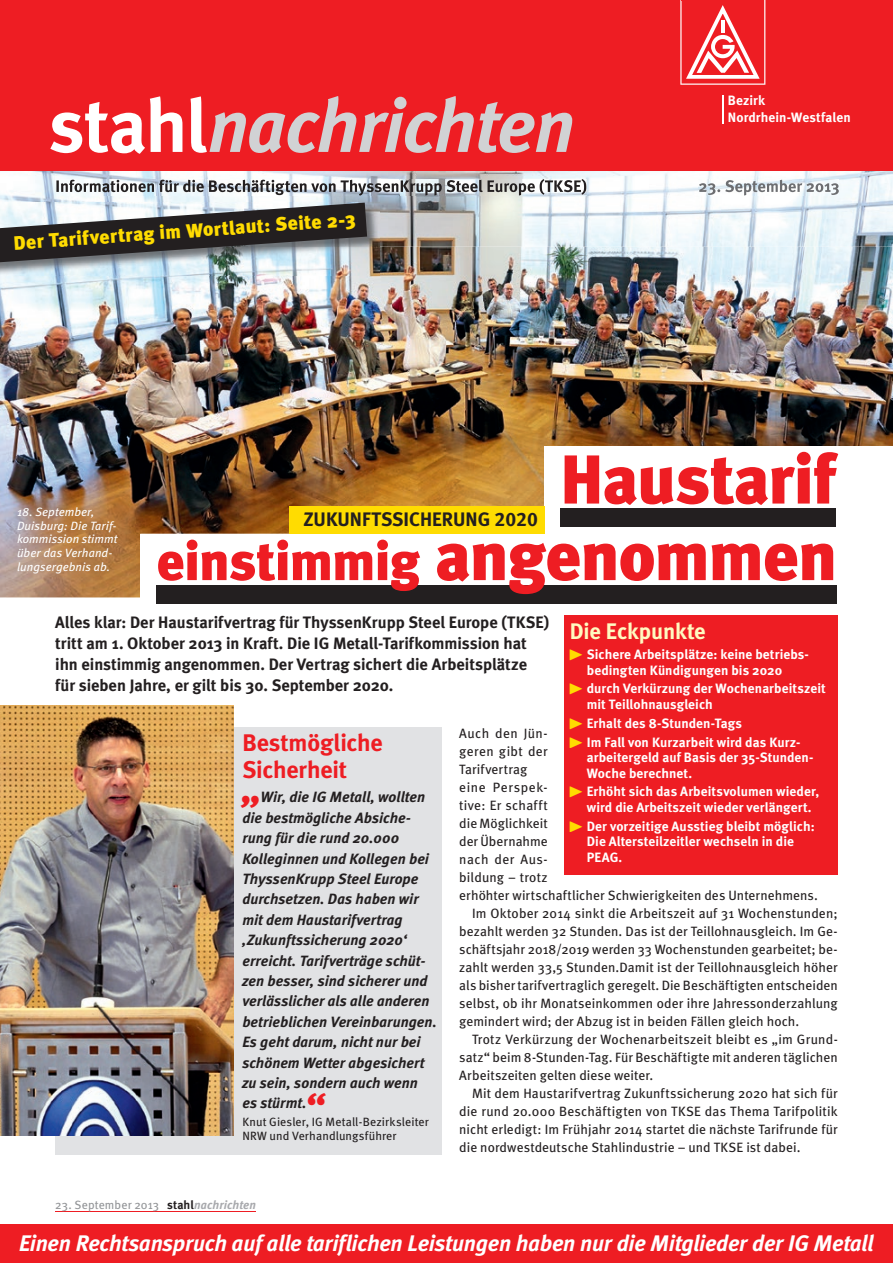
<style>
.page{position:relative;width:893px;height:1263px;background:#fff}
.page>*{position:absolute;margin:0;border:0;box-sizing:border-box;transform-origin:0 0}
.t1{font:italic 700 75px "Meta";letter-spacing:-.015em;color:#d1d2d4}
.t2{font:900 69px "Meta";letter-spacing:-.01em;color:#ee1d23}
.t3{font:900 54px "Meta";letter-spacing:-.015em;color:#ee1d23}
.t4{font:italic 700 40.5px "Meta";color:#ee1d23}
.t5{font:700 24px/27px "Meta";letter-spacing:-.01em;color:#ee1d23}
.t6{font:italic 700 22.5px "Meta";letter-spacing:-.01em;color:#fff}
.t7{font:700 22.5px "Meta";letter-spacing:-.01em;color:#fffac1}
.t8{font:900 19.5px "Meta";color:#ffdc01}
.t9{font:700 19.5px "Meta";color:#231f20}
.t10{font:700 16.5px/21px "Meta";color:#231f20}
.t11{font:italic 700 14.85px/20.4px "Meta";letter-spacing:.005em;color:#231f20}
.t12{font:13.5px "Meta";letter-spacing:.01em;color:#231f20}
.t13{font:700 13.5px/15.5px "Meta";letter-spacing:.005em;color:#fff}
.t14{font:13.5px "Meta";letter-spacing:.035em;color:#231f20}
.t15{font:13.5px "Meta";letter-spacing:.03em;color:#231f20}
.t16{font:13.5px "Meta";letter-spacing:.05em;color:#231f20}
.t17{font:italic 12px/13.8px "Meta";letter-spacing:.005em;color:#fff}
.t18{font:12px "Meta";letter-spacing:.01em;color:#231f20}
.t19{font:12px "Meta";letter-spacing:.01em;color:#939598}
.s1{font-style:normal;color:#fff}
.s2{font-size:69px}
.s3{font-family:"Meta Bold Expert";font-weight:400}
.s4{font-weight:700;color:#231f20}
.s5{font-weight:700;font-style:italic;color:#a8a9ad}
</style>
<div class="page">
<hr style="left:55px;top:1212px;width:201px;height:1px;background:#ee1d23">
<img style="left:0;top:170px;width:893px;height:427px">
<div style="left:544px;top:446px;width:349px;height:162px;background:#fff"></div>
<div style="left:140px;top:534px;width:477px;height:78px;background:#fff"></div>
<div style="left:0;top:0;width:893px;height:170px;background:#ee1d23"></div>
<svg style="left:680px;top:0;width:85px;height:85px"></svg>
<hr style="left:682px;top:0;width:82px;height:1px;background:#ee1d23">
<div style="left:0;top:1225px;width:893px;height:38px;background:#ee1d23"></div>
<div style="left:55px;top:727px;width:387px;height:427px;background:#e1e2e4"></div>
<div style="left:565px;top:615px;width:273px;height:259px;background:#ee1d23"></div>
<div style="left:289px;top:506px;width:255px;height:28px;background:#ffdc01"></div>
<img style="left:0;top:203px;width:379px;height:73px">
<svg style="left:0;top:203px;width:367px;height:59px;background:#65676a"></svg>
<svg style="left:722px;top:96px;width:1px;height:28px"></svg>
<img style="left:562px;top:508px;width:274px;height:1px">
<div style="left:560px;top:509px;width:276px;height:18px;background:#231f20"></div>
<img style="left:158px;top:603px;width:679px;height:1px">
<div style="left:156px;top:585px;width:681px;height:18px;background:#231f20"></div>
<img style="left:56px;top:180px;width:342px;height:16px">
<img style="left:401px;top:179px;width:185px;height:17px">
<img style="left:587px;top:192px;width:108px;height:1px">
<img style="left:699px;top:180px;width:140px;height:16px">
<img style="left:0;top:706px;width:234px;height:429px">
<h1 class="t1" style="left:48px;top:78px;width:528px"><span class="s1">stahl</span>nachrichten</h1>
<h3 class="t8" style="left:13px;top:231px;width:344px;rotate:-4deg">Der Tarifvertrag im Wortlaut: Seite 2-3</h3>
<p class="t13" style="left:728px;top:92px;width:124px;line-height:16.5px">Bezirk<br>Nordrhein-Westfalen</p>
<h2 class="t2" style="left:560px;top:439px;width:277px">Haustarif</h2>
<h3 class="t3" style="left:156px;top:530px;width:682px">einstimmig <span class="s2">angenommen</span></h3>
<h3 class="t7" style="left:570px;top:617px;width:137px">Die eckpunkte</h3>
<p class="t13" style="left:587px;top:646px;width:224px">sichere Arbeitsplätze: keine betriebs&shy;bedingten Kündigungen bis 2020</p>
<p class="t13" style="left:587px;top:681px;width:240px">durch Verkürzung der Wochenarbeitszeit mit Teillohnausgleich</p>
<p class="t13" style="left:587px;top:713px;width:215px;line-height:18.9px">erhalt des 8-stunden-Tags<br>Im Fall von Kurzarbeit wird das Kurz-</p>
<p class="t13" style="left:587px;top:749px;width:228px">arbeitergeld auf Basis der 35-stunden-<br>Woche berechnet.</p>
<p class="t13" style="left:587px;top:784px;width:234px">erhöht sich das Arbeitsvolumen wieder, wird die Arbeitszeit wieder verlängert.</p>
<p class="t13" style="left:587px;top:818px;width:229px">Der vorzeitige Ausstieg bleibt möglich:<br>Die Altersteilzeitler wechseln in die peAG.</p>
<p class="t17" style="left:17px;top:504px;width:102px">18. September,<br>Duisburg: Die Tarif&shy;kommission stimmt über das Verhand&shy;lungsergebnis ab.</p>
<h3 class="t9" style="left:303px;top:507px;width:236px">ZuKuNFTssICHeruNG <span class="s3">2020</span></h3>
<p class="t10" style="left:55px;top:611px;width:496px">Alles klar: Der Haustarifvertrag für ThyssenKrupp steel europe (TKse) tritt am 1. Oktober 2013 in Kraft. Die IG metall-Tarifkommission hat ihn einstimmig angenommen. Der Vertrag sichert die Arbeitsplätze für sieben Jahre, er gilt bis 30. september 2020.</p>
<p class="t14" style="left:459px;top:725px;width:90px">Auch den Jün-</p>
<p class="t15" style="left:459px;top:743px;width:90px">geren gibt der</p>
<p class="t12" style="left:459px;top:761px;width:70px">Tarifvertrag</p>
<p class="t16" style="left:459px;top:779px;width:90px">eine Perspek-</p>
<p class="t12" style="left:459px;top:797px;width:90px">tive: Er schafft</p>
<p class="t12" style="left:459px;top:815px;width:90px">die Möglichkeit</p>
<p class="t12" style="left:459px;top:833px;width:90px">der Übernahme</p>
<p class="t14" style="left:459px;top:851px;width:90px">nach der Aus-</p>
<p class="t12" style="left:459px;top:869px;width:90px">bildung – trotz</p>
<p class="t12" style="left:459px;top:887px;width:360px">erhöhter wirtschaftlicher Schwierigkeiten des Unternehmens.</p>
<p class="t12" style="left:472px;top:905px;width:367px">Im Oktober 2014 sinkt die Arbeitszeit auf 31 Wochenstunden;</p>
<p class="t12" style="left:459px;top:923px;width:380px">bezahlt werden 32 Stunden. Das ist der Teillohnausgleich. Im Ge-</p>
<p class="t12" style="left:459px;top:941px;width:380px">schäftsjahr 2018/2019 werden 33 Wochenstunden gearbeitet; be-</p>
<p class="t12" style="left:459px;top:959px;width:380px">zahlt werden 33,5 Stunden.Damit ist der Teillohnausgleich höher</p>
<p class="t12" style="left:459px;top:977px;width:380px">als bisher tarifvertraglich geregelt. Die Beschäftigten entscheiden</p>
<p class="t12" style="left:459px;top:995px;width:380px">selbst, ob ihr Monatseinkommen oder ihre Jahressonderzahlung</p>
<p class="t12" style="left:459px;top:1013px;width:342px">gemindert wird; der Abzug ist in beiden Fällen gleich hoch.</p>
<p class="t12" style="left:472px;top:1031px;width:367px">Trotz Verkürzung der Wochenarbeitszeit bleibt es „im Grund-</p>
<p class="t12" style="left:459px;top:1049px;width:380px">satz“ beim 8-Stunden-Tag. Für Beschäftigte mit anderen täglichen</p>
<p class="t12" style="left:459px;top:1067px;width:196px">Arbeitszeiten gelten diese weiter.</p>
<p class="t12" style="left:472px;top:1085px;width:367px">Mit dem Haustarifvertrag Zukunftssicherung 2020 hat sich für</p>
<p class="t12" style="left:459px;top:1103px;width:380px">die rund 20.000 Beschäftigten von TKSE das Thema Tarifpolitik</p>
<p class="t12" style="left:459px;top:1121px;width:380px">nicht erledigt: Im Frühjahr 2014 startet die nächste Tarifrunde für</p>
<p class="t12" style="left:459px;top:1139px;width:343px">die nordwestdeutsche Stahlindustrie – und TKSE ist dabei.</p>
<h3 class="t5" style="left:242px;top:728px;width:142px">Bestmögliche sicherheit</h3>
<h3 class="t4" style="left:242px;top:763px;width:21px">„</h3>
<p class="t11" style="left:242px;top:787px;width:196px;text-indent:18px">Wir, die IG Metall, wollten die bestmögliche Absiche&shy;rung für die rund 20.000<br>Kolleginnen und Kollegen bei<br>ThyssenKrupp Steel Europe durchsetzen. Das haben wir mit dem Haustarifvertrag ‚Zukunftssicherung 2020‘ erreicht. Tarifverträge schüt&shy;zen besser, sind sicherer und verlässlicher als alle anderen betrieblichen Vereinbarungen.<br>Es geht darum, nicht nur bei schönem Wetter abgesichert zu sein, sondern auch wenn<br>es stürmt.</p>
<p class="t18" style="left:242px;top:1115px;width:188px">Knut Giesler, IG Metall-Bezirksleiter</p>
<h3 class="t4" style="left:304px;top:1082px;width:21px">“</h3>
<p class="t18" style="left:242px;top:1128px;width:156px">NRW und Verhandlungsführer</p>
<p class="t19" style="left:55px;top:1197px;width:202px">23. September 2013 <span class="s4">stahl</span><span class="s5">nachrichten</span></p>
<h3 class="t6" style="left:19px;top:1229px;width:856px">Einen Rechtsanspruch auf alle tariflichen Leistungen haben nur die Mitglieder der IG Metall</h3>
</div>
